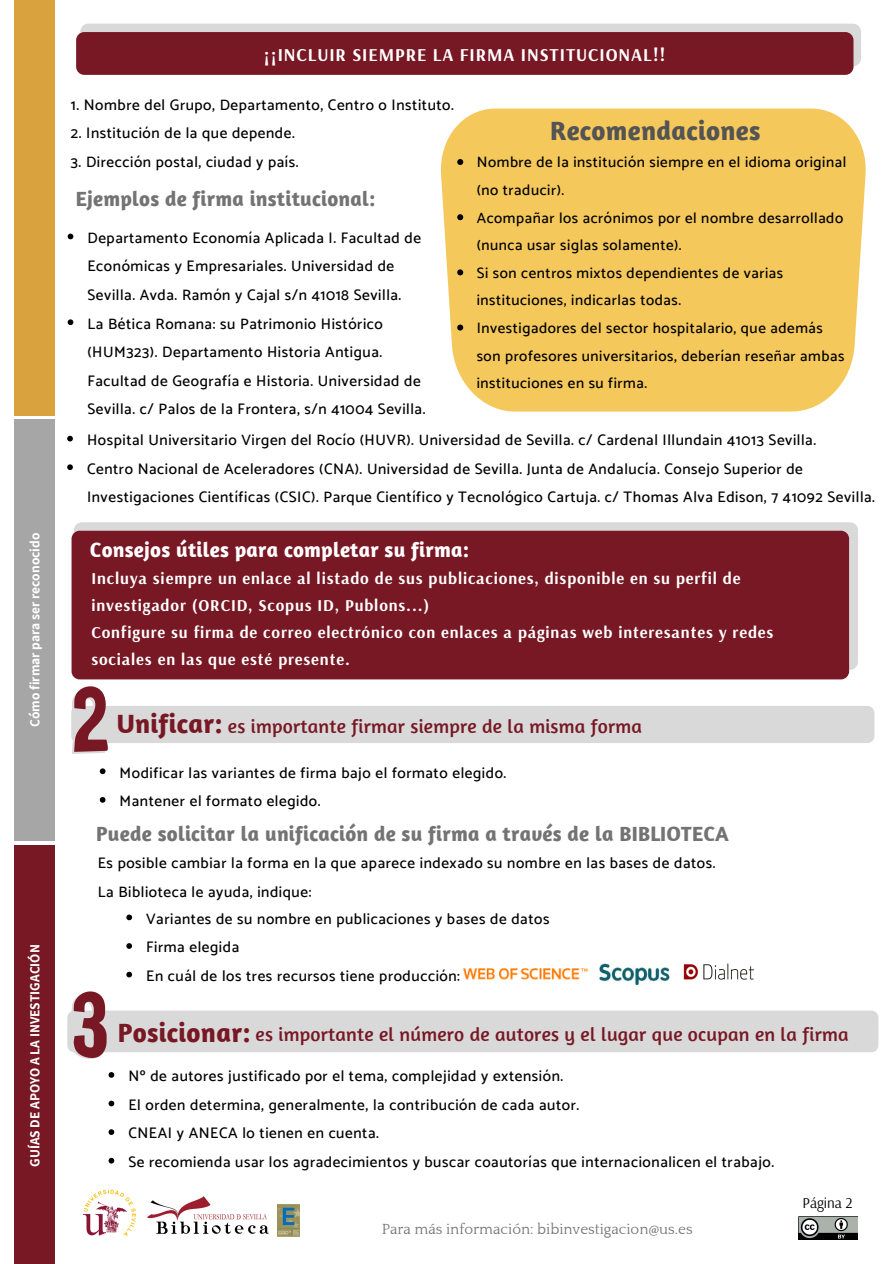
<style>
.page{position:relative;width:894px;height:1264px;background:#fff}
.page>*{position:absolute;margin:0;border:0;box-sizing:border-box;transform-origin:0 0}
.t1{font:700 27px "Amaranth";letter-spacing:.01em;color:#771824}
.t2{font:700 27px "Amaranth";letter-spacing:.01em;color:#545454}
.t3{font:700 21px "Amaranth";letter-spacing:.01em;color:#737373}
.t4{font:700 21px "Amaranth";letter-spacing:.01em;color:#fff}
.t5{font:19.5px "Amaranth";letter-spacing:.01em;color:#771824}
.t6{font:700 18px "Arsenal";letter-spacing:.05em;color:#fff}
.t7{font:700 16.5px/27px "Arsenal";letter-spacing:.05em;color:#fff}
.t8{font:500 15.3px/28.7px "Catamaran";letter-spacing:.04em;color:#000}
.t9{font:500 15px/27.6px "Catamaran";letter-spacing:.04em;color:#000}
.t10{font:15px "Quattrocento";color:#737373}
.t11{font:15px "Arsenal";color:#000}
.t12{font:700 13.5px "Assistant";color:#fff}
</style>
<div class="page">
<div style="left:14px;top:0;width:41px;height:416px;background:#daa23f"></div>
<div style="left:14px;top:420px;width:41px;height:421px;background:#a6a6a6"></div>
<div style="left:14px;top:845px;width:41px;height:418px;background:#771824"></div>
<img style="left:148px;top:1196px;width:120px;height:38px">
<img style="left:277px;top:1204px;width:22px;height:32px">
<img style="left:798px;top:1216px;width:59px;height:23px">
<img style="left:83px;top:1189px;width:53px;height:47px">
<div style="left:80px;top:24px;width:780px;height:42px;background:#d9d9d9;border-radius:8px"></div>
<div style="left:76px;top:32px;width:777px;height:43px;background:#771824;border-radius:8px"></div>
<div style="left:440px;top:108px;width:426px;height:303px;background:#f5c85b"></div>
<svg style="left:457px;top:159px;width:6px;height:6px"></svg>
<svg style="left:457px;top:214px;width:6px;height:6px"></svg>
<svg style="left:457px;top:269px;width:6px;height:6px"></svg>
<svg style="left:457px;top:324px;width:6px;height:6px"></svg>
<svg style="left:68px;top:233px;width:5px;height:6px"></svg>
<svg style="left:68px;top:319px;width:5px;height:6px"></svg>
<svg style="left:67px;top:436px;width:6px;height:5px"></svg>
<svg style="left:67px;top:464px;width:6px;height:6px"></svg>
<div style="left:74px;top:522px;width:783px;height:148px;background:#d9d9d9;border-radius:8px"></div>
<div style="left:71px;top:530px;width:777px;height:149px;background:#771824;border-radius:8px"></div>
<div style="left:71px;top:706px;width:803px;height:37px;background:#d9d9d9;border-radius:7px"></div>
<svg style="left:72px;top:686px;width:36px;height:68px"></svg>
<svg style="left:100px;top:768px;width:5px;height:6px"></svg>
<svg style="left:100px;top:797px;width:5px;height:5px"></svg>
<img style="left:683px;top:963px;width:71px;height:17px">
<img style="left:462px;top:968px;width:126px;height:12px">
<img style="left:599px;top:963px;width:70px;height:23px">
<svg style="left:126px;top:914px;width:6px;height:6px"></svg>
<svg style="left:126px;top:943px;width:6px;height:5px"></svg>
<svg style="left:126px;top:971px;width:6px;height:6px"></svg>
<div style="left:67px;top:1010px;width:811px;height:42px;background:#d9d9d9;border-radius:7px"></div>
<svg style="left:72px;top:991px;width:35px;height:68px"></svg>
<svg style="left:108px;top:1072px;width:6px;height:5px"></svg>
<svg style="left:108px;top:1100px;width:6px;height:6px"></svg>
<svg style="left:108px;top:1129px;width:6px;height:5px"></svg>
<svg style="left:108px;top:1157px;width:6px;height:6px"></svg>
<p class="t12" style="left:26px;top:727px;width:195px;rotate:-90deg">Cómo firmar para ser reconocido</p>
<p class="t12" style="left:26px;top:1166px;width:224px;rotate:-90deg">GUÍAS DE APOYO A LA INVESTIGACIÓN</p>
<p class="t6" style="left:264px;top:43px;width:403px">¡¡INCLUIR SIEMPRE LA FIRMA INSTITUCIONAL!!</p>
<p class="t8" style="left:71px;top:90px;width:384px">1. Nombre del Grupo, Departamento, Centro o Instituto.</p>
<p class="t8" style="left:71px;top:119px;width:225px">2. Institución de la que depende.</p>
<p class="t8" style="left:71px;top:147px;width:229px">3. Dirección postal, ciudad y país.</p>
<h2 class="t3" style="left:76px;top:185px;width:301px">Ejemplos de firma institucional:</h2>
<p class="t8" style="left:87px;top:223px;width:339px">Departamento Economía Aplicada I. Facultad de Económicas y Empresariales. Universidad de Sevilla. Avda. Ramón y Cajal s/n 41018 Sevilla.<br>La Bética Romana: su Patrimonio Histórico (HUM323). Departamento Historia Antigua.<br>Facultad de Geografía e Historia. Universidad de Sevilla. c/ Palos de la Frontera, s/n 41004 Sevilla.</p>
<p class="t8" style="left:87px;top:425px;width:789px">Hospital Universitario Virgen del Rocío (HUVR). Universidad de Sevilla. c/ Cardenal Illundain 41013 Sevilla.<br>Centro Nacional de Aceleradores (CNA). Universidad de Sevilla. Junta de Andalucía. Consejo Superior de<br>Investigaciones Científicas (CSIC). Parque Científico y Tecnológico Cartuja. c/ Thomas Alva Edison, 7 41092 Sevilla.</p>
<h1 class="t2" style="left:550px;top:114px;width:212px">Recomendaciones</h1>
<p class="t9" style="left:476px;top:148px;width:371px">Nombre de la institución siempre en el idioma original (no traducir).<br>Acompañar los acrónimos por el nombre desarrollado (nunca usar siglas solamente).<br>Si son centros mixtos dependientes de varias instituciones, indicarlas todas.<br>Investigadores del sector hospitalario, que además son profesores universitarios, deberían reseñar ambas instituciones en su firma.</p>
<h2 class="t4" style="left:90px;top:536px;width:380px">Consejos útiles para completar su firma:</h2>
<p class="t7" style="left:91px;top:564px;width:683px">Incluya siempre un enlace al listado de sus publicaciones, disponible en su perfil de investigador (ORCID, Scopus ID, Publons...)<br>Configure su firma de correo electrónico con enlaces a páginas web interesantes y redes sociales en las que esté presente.</p>
<h1 class="t1" style="left:117px;top:707px;width:107px">Unificar:</h1>
<p class="t8" style="left:120px;top:758px;width:388px">Modificar las variantes de firma bajo el formato elegido.<br>Mantener el formato elegido.</p>
<h2 class="t3" style="left:96px;top:820px;width:634px">Puede solicitar la unificación de su firma a través de la BIBLIOTECA</h2>
<p class="t8" style="left:98px;top:848px;width:619px">Es posible cambiar la forma en la que aparece indexado su nombre en las bases de datos.<br>La Biblioteca le ayuda, indique:</p>
<p class="t8" style="left:146px;top:904px;width:404px">Variantes de su nombre en publicaciones y bases de datos<br>Firma elegida<br>En cuál de los tres recursos tiene producción:</p>
<h1 class="t1" style="left:118px;top:1016px;width:134px">Posicionar:</h1>
<p class="t8" style="left:128px;top:1061px;width:647px">Nº de autores justificado por el tema, complejidad y extensión.<br>El orden determina, generalmente, la contribución de cada autor.<br>CNEAI y ANECA lo tienen en cuenta.<br>Se recomienda usar los agradecimientos y buscar coautorías que internacionalicen el trabajo.</p>
<p class="t5" style="left:228px;top:714px;width:415px">es importante firmar siempre de la misma forma</p>
<p class="t5" style="left:255px;top:1022px;width:594px">es importante el número de autores y el lugar que ocupan en la firma</p>
<p class="t10" style="left:382px;top:1221px;width:312px">Para más información: bibinvestigacion@us.es</p>
<p class="t11" style="left:802px;top:1193px;width:52px">Página 2</p>
</div>
